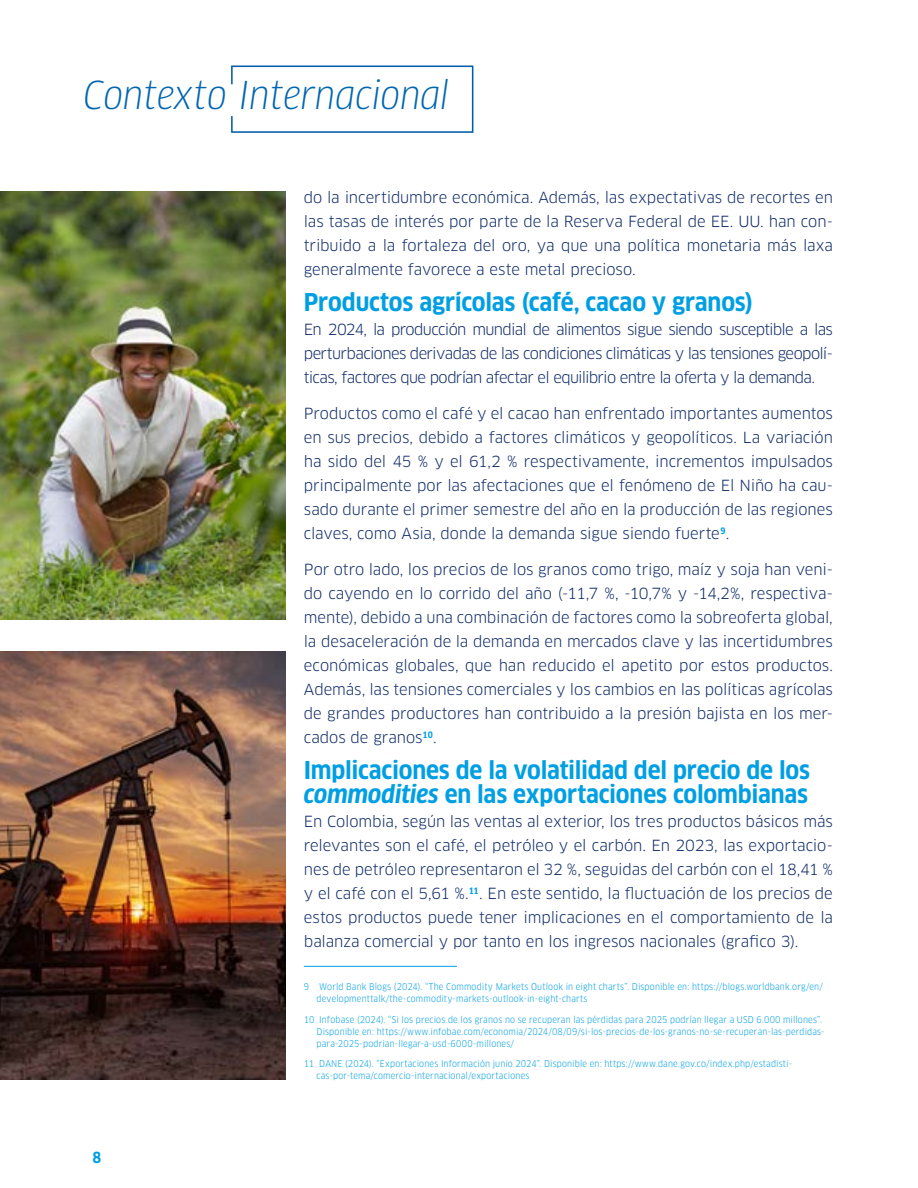
<style>
.page{position:relative;width:918px;height:1188px;background:#fff}
.page>*{position:absolute;margin:0;border:0;box-sizing:border-box;transform-origin:0 0}
.t1{font:italic 37.5px "Clan Pro Narr";color:#0066b0}
.t2{font:700 24px/24px "Clan Pro Narr";letter-spacing:-.01em;color:#009fe3}
.t3{font:15px/24px "Clan Pro";letter-spacing:-.01em;color:#112d6a;text-align:justify}
.t4{font:700 15px "Clan Pro Narr";color:#009fe3}
.t5{font:9px/12px "Clan Pro Narr";letter-spacing:.015em;color:#009fe3}
.s1{font-style:italic}
</style>
<div class="page">
<svg style="left:231px;top:65px;width:243px;height:68px"></svg>
<hr style="left:304px;top:966px;width:153px;height:1px;background:#009fe3">
<img style="left:0;top:651px;width:286px;height:428px">
<img style="left:0;top:192px;width:286px;height:428px">
<h1 class="t1" style="left:83px;top:73px;width:367px">Contexto Internacional</h1>
<p class="t4" style="left:93px;top:1149px;width:10px">8</p>
<p class="t3" style="left:304px;top:186px;width:531px">do la incertidumbre económica. Además, las expectativas de recortes en las tasas de interés por parte de la Reserva Federal de EE. UU. han con&shy;tribuido a la fortaleza del oro, ya que una política monetaria más laxa generalmente favorece a este metal precioso.</p>
<h2 class="t2" style="left:304px;top:291px;width:451px">Productos agrícolas (café, cacao y granos)</h2>
<p class="t3" style="left:304px;top:318px;width:531px">En 2024, la producción mundial de alimentos sigue siendo susceptible a las perturbaciones derivadas de las condiciones climáticas y las tensiones geopolí&shy;ticas, factores que podrían afectar el equilibrio entre la oferta y la demanda.</p>
<p class="t3" style="left:304px;top:402px;width:531px">Productos como el café y el cacao han enfrentado importantes aumentos en sus precios, debido a factores climáticos y geopolíticos. La variación ha sido del 45 % y el 61,2 % respectivamente, incrementos impulsados principalmente por las afectaciones que el fenómeno de El Niño ha cau&shy;sado durante el primer semestre del año en la producción de las regiones claves, como Asia, donde la demanda sigue siendo fuerte<sup>9</sup>.</p>
<p class="t3" style="left:304px;top:558px;width:531px">Por otro lado, los precios de los granos como trigo, maíz y soja han veni&shy;do cayendo en lo corrido del año (-11,7 %, -10,7% y -14,2%, respectiva&shy;mente), debido a una combinación de factores como la sobreoferta global, la desaceleración de la demanda en mercados clave y las incertidumbres económicas globales, que han reducido el apetito por estos productos.<br>Además, las tensiones comerciales y los cambios en las políticas agrícolas de grandes productores han contribuido a la presión bajista en los mer&shy;cados de granos<sup>10</sup>.</p>
<h2 class="t2" style="left:304px;top:759px;width:508px">Implicaciones de la volatilidad del precio de los <span class="s1">commodities</span> en las exportaciones colombianas</h2>
<p class="t3" style="left:304px;top:810px;width:531px">En Colombia, según las ventas al exterior, los tres productos básicos más relevantes son el café, el petróleo y el carbón. En 2023, las exportacio&shy;nes de petróleo representaron el 32 %, seguidas del carbón con el 18,41 % y el café con el 5,61 %.<sup>11</sup>. En este sentido, la fluctuación de los precios de estos productos puede tener implicaciones en el comportamiento de la balanza comercial y por tanto en los ingresos nacionales (grafico 3).</p>
<p class="t5" style="left:317px;top:981px;width:508px;text-indent:-13px">9 World Bank Blogs (2024). “The Commodity Markets Outlook in eight charts”. Disponible en: https://blogs.worldbank.org/en/ developmenttalk/the-commodity-markets-outlook-in-eight-charts</p>
<p class="t5" style="left:317px;top:1014px;width:509px;text-indent:-13px">10 Infobase (2024). “Si los precios de los granos no se recuperan las pérdidas para 2025 podrían llegar a USD 6.000 millones”.<br>Disponible en: https://www.infobae.com/economia/2024/08/09/si-los-precios-de-los-granos-no-se-recuperan-las-perdidas&shy;para-2025-podrian-llegar-a-usd-6000-millones/</p>
<p class="t5" style="left:317px;top:1058px;width:477px;text-indent:-13px">11 DANE (2024). “Exportaciones Información junio 2024”. Disponible en: https://www.dane.gov.co/index.php/estadisti&shy;cas-por-tema/comercio-internacional/exportaciones</p>
</div>
